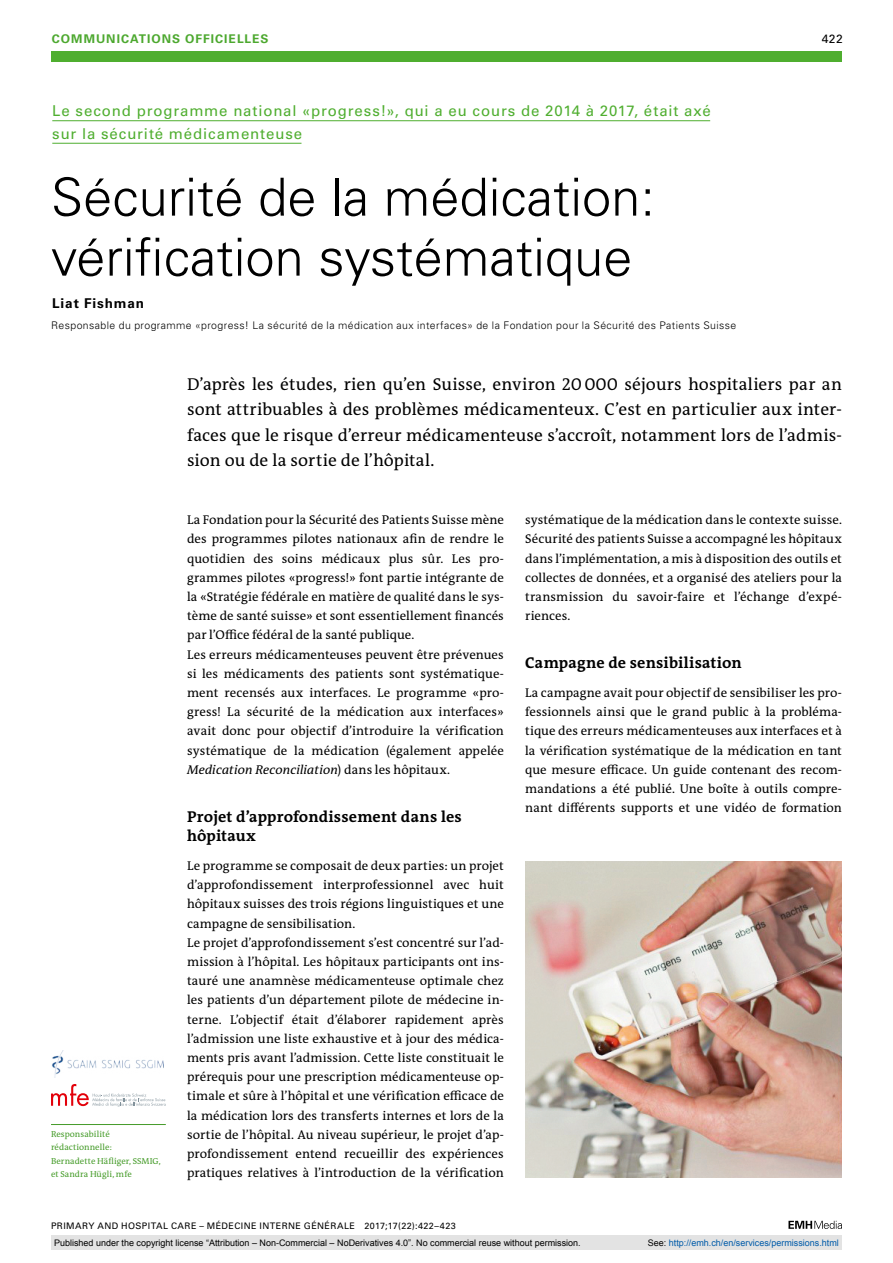
<style>
.page{position:relative;width:893px;height:1263px;background:#fff}
.page>*{position:absolute;margin:0;border:0;box-sizing:border-box;transform-origin:0 0}
.t1{font:300 52.5px/60px "Univers LT Std";color:#000}
.t2{font:17.25px/25.5px "The Antiqua B W5 Plain";letter-spacing:.005em;color:#000;text-align:justify}
.t3{font:700 15.75px/19.2px "The Antiqua B W7";letter-spacing:.01em;color:#000}
.t4{font:15px/22.5px "Univers LT Std";letter-spacing:.06em;color:#4fae2f}
.t5{font:700 13.5px "Univers LT Std";letter-spacing:.065em;color:#000}
.t6{font:12.75px/19.2px "The Antiqua B W5 Plain";letter-spacing:.005em;color:#000}
.t7{font:700 12px "Univers LT Std";letter-spacing:.085em;color:#4ca82e}
.t8{font:12px "Univers LT Std";color:#000}
.t9{font:300 10.5px "Univers LT Std";letter-spacing:.04em;color:#000}
.t10{font:9px "Arial";color:#000}
.t11{font:9px "Univers LT Std";letter-spacing:.05em;color:#000}
.t12{font:9px "Arial";color:#005ba9}
.t13{font:8.7px/13.5px "The Antiqua B W5 Plain";letter-spacing:.01em;color:#469c2a}
.s1{font-style:italic}
.s2{color:#000}
</style>
<div class="page">
<svg style="left:788px;top:1221px;width:54px;height:8px"></svg>
<div style="left:51px;top:51px;width:791px;height:11px;background:#4fae2f"></div>
<hr style="left:52px;top:120px;width:658px;height:1px;background:#4fae2f">
<hr style="left:52px;top:143px;width:249px;height:1px;background:#4fae2f">
<img style="left:525px;top:861px;width:317px;height:316px">
<hr style="left:51px;top:1124px;width:115px;height:1px;background:#469c2a">
<img style="left:52px;top:1050px;width:112px;height:27px">
<svg style="left:51px;top:1084px;width:115px;height:23px"></svg>
<div style="left:51px;top:1235px;width:791px;height:15px;background:#e3e3e3"></div>
<p class="t7" style="left:52px;top:31px;width:218px">COMMUNICATIONS OFFICIELLES</p>
<p class="t8" style="left:822px;top:31px;width:23px">422</p>
<p class="t4" style="left:52px;top:100px;width:660px">Le second programme national «progress!», qui a eu cours de 2014 à 2017, était axé sur la sécurité médicamenteuse</p>
<h1 class="t1" style="left:51px;top:167px;width:605px">Sécurité de la médication: vérification systématique</h1>
<p class="t5" style="left:52px;top:295px;width:93px">Liat Fishman</p>
<p class="t9" style="left:51px;top:319px;width:687px">Responsable du programme «progress! La sécurité de la médication aux interfaces» de la Fondation pour la Sécurité des Patients Suisse</p>
<p class="t13" style="left:51px;top:1127px;width:111px">Responsabilité rédactionnelle:<br>Bernadette Häfliger, SSMIG, et Sandra Hügli, mfe</p>
<p class="t2" style="left:187px;top:371px;width:656px">D’après les études, rien qu’en Suisse, environ 20000 séjours hospitaliers par an sont attribuables à des problèmes médicamenteux. C’est en particulier aux inter&shy;faces que le risque d’erreur médicamenteuse s’accroît, notamment lors de l’admis&shy;sion ou de la sortie de l’hôpital.</p>
<p class="t6" style="left:187px;top:510px;width:318px">La Fondation pour la Sécurité des Patients Suisse mène des programmes pilotes nationaux afin de rendre le quotidien des soins médicaux plus sûr. Les pro&shy;grammes pilotes «progress!» font partie intégrante de la «Stratégie fédérale en matière de qualité dans le sys&shy;tème de santé suisse» et sont essentiellement financés par l’Office fédéral de la santé publique.<br>Les erreurs médicamenteuses peuvent être prévenues si les médicaments des patients sont systématique&shy;ment recensés aux interfaces. Le programme «pro&shy;gress! La sécurité de la médication aux interfaces» avait donc pour objectif d’introduire la vérification systématique de la médication (également appelée <span class="s1">Medication Reconciliation</span>) dans les hôpitaux.</p>
<p class="t3" style="left:187px;top:807px;width:276px">Projet d’approfondissement dans les hôpitaux</p>
<p class="t6" style="left:187px;top:856px;width:318px">Le programme se composait de deux parties: un projet d’approfondissement interprofessionnel avec huit hôpitaux suisses des trois régions linguistiques et une campagne de sensibilisation.<br>Le projet d’approfondissement s’est concentré sur l’ad&shy;mission à l’hôpital. Les hôpitaux participants ont ins&shy;tauré une anamnèse médicamenteuse optimale chez les patients d’un département pilote de médecine in&shy;terne. L’objectif était d’élaborer rapidement après l’admission une liste exhaustive et à jour des médica&shy;ments pris avant l’admission. Cette liste constituait le prérequis pour une prescription médicamenteuse op&shy;timale et sûre à l’hôpital et une vérification efficace de la médication lors des transferts internes et lors de la sortie de l’hôpital. Au niveau supérieur, le projet d’ap&shy;profondissement entend recueillir des expériences pratiques relatives à l’introduction de la vérification</p>
<p class="t6" style="left:525px;top:510px;width:318px;text-align:justify">systématique de la médication dans le contexte suisse.<br>Sécurité des patients Suisse a accompagné les hôpitaux dans l’implémentation, a mis à disposition des outils et collectes de données, et a organisé des ateliers pour la transmission du savoir-faire et l’échange d’expé&shy;riences.</p>
<p class="t3" style="left:525px;top:653px;width:218px">Campagne de sensibilisation</p>
<p class="t6" style="left:525px;top:683px;width:318px;text-align:justify">La campagne avait pour objectif de sensibiliser les pro&shy;fessionnels ainsi que le grand public à la probléma&shy;tique des erreurs médicamenteuses aux interfaces et à la vérification systématique de la médication en tant que mesure efficace. Un guide contenant des recom&shy;mandations a été publié. Une boîte à outils compre&shy;nant différents supports et une vidéo de formation</p>
<p class="t11" style="left:51px;top:1220px;width:406px">PRIMARY AND HOSPITAL CARE – MÉDECINE INTERNE GÉNÉRALE 2017;17(22):422–423</p>
<p class="t10" style="left:54px;top:1237px;width:528px">Published under the copyright license “Attribution – Non-Commercial – NoDerivatives 4.0”. No commercial reuse without permission.</p>
<p class="t12" style="left:648px;top:1237px;width:193px"><span class="s2">See:</span> http://emh.ch/en/services/permissions.html</p>
</div>
